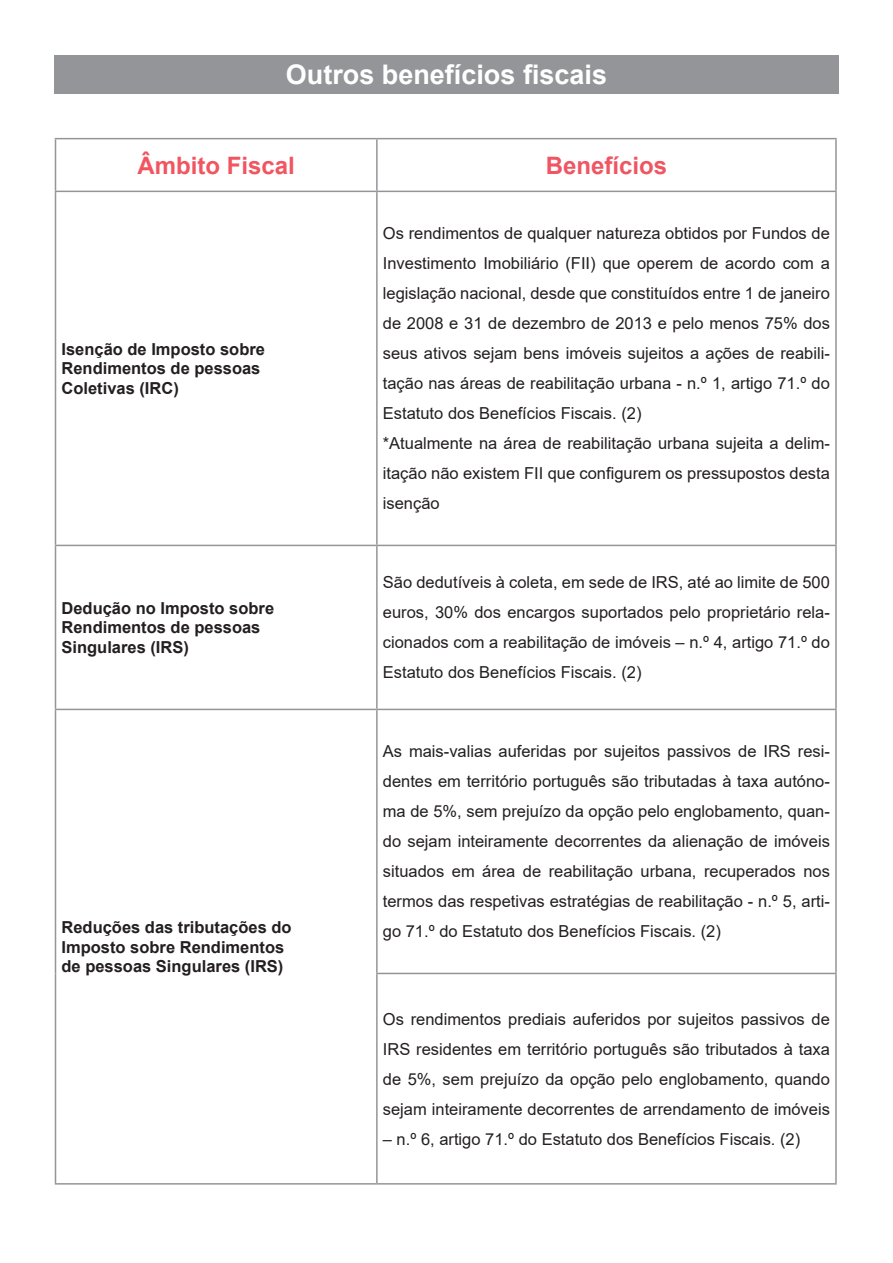
<style>
.page{position:relative;width:893px;height:1263px;background:#fff}
.page>*{position:absolute;margin:0;border:0;box-sizing:border-box;transform-origin:0 0}
.t1{font:700 27px "Arial";color:#fff}
.t2{font:700 24px "Arial";color:#f05662}
.t3{font:16.5px/30px "Arial";color:#231f20;text-align:justify}
.t4{font:700 16.5px "Arial";color:#231f20}
</style>
<div class="page">
<div style="left:54px;top:55px;width:785px;height:39px;background:#939598"></div>
<hr style="left:377px;top:138px;width:460px;height:1px;background:#939598">
<hr style="left:835px;top:139px;width:2px;height:52px;background:#939598">
<hr style="left:377px;top:191px;width:460px;height:1px;background:#939598">
<hr style="left:835px;top:192px;width:2px;height:353px;background:#939598">
<hr style="left:377px;top:545px;width:460px;height:1px;background:#939598">
<hr style="left:835px;top:546px;width:2px;height:163px;background:#939598">
<hr style="left:377px;top:709px;width:460px;height:1px;background:#939598">
<hr style="left:835px;top:710px;width:2px;height:263px;background:#939598">
<hr style="left:376px;top:973px;width:461px;height:1px;background:#939598">
<hr style="left:835px;top:974px;width:2px;height:209px;background:#939598">
<hr style="left:377px;top:1183px;width:460px;height:1px;background:#939598">
<hr style="left:55px;top:710px;width:1px;height:263px;background:#939598">
<hr style="left:376px;top:710px;width:2px;height:263px;background:#939598">
<hr style="left:55px;top:973px;width:1px;height:210px;background:#939598">
<hr style="left:376px;top:974px;width:2px;height:209px;background:#939598">
<hr style="left:55px;top:1183px;width:322px;height:1px;background:#939598">
<hr style="left:55px;top:138px;width:322px;height:1px;background:#939598">
<hr style="left:55px;top:139px;width:1px;height:52px;background:#939598">
<hr style="left:376px;top:139px;width:2px;height:52px;background:#939598">
<hr style="left:55px;top:191px;width:322px;height:1px;background:#939598">
<hr style="left:55px;top:192px;width:1px;height:353px;background:#939598">
<hr style="left:376px;top:192px;width:2px;height:353px;background:#939598">
<hr style="left:55px;top:545px;width:322px;height:1px;background:#939598">
<hr style="left:55px;top:546px;width:1px;height:163px;background:#939598">
<hr style="left:376px;top:546px;width:2px;height:163px;background:#939598">
<hr style="left:55px;top:709px;width:322px;height:1px;background:#939598">
<p class="t1" style="left:286px;top:56px;width:323px">Outros benefícios fiscais</p>
<p class="t2" style="left:137px;top:148px;width:159px">Âmbito Fiscal</p>
<p class="t2" style="left:546px;top:148px;width:123px">Benefícios</p>
<p class="t4" style="left:62px;top:337px;width:205px">Isenção de Imposto sobre</p>
<p class="t4" style="left:62px;top:357px;width:200px">Rendimentos de pessoas</p>
<p class="t4" style="left:62px;top:377px;width:119px">Coletivas (IRC)</p>
<p class="t4" style="left:62px;top:596px;width:214px">Dedução no Imposto sobre</p>
<p class="t4" style="left:62px;top:616px;width:200px">Rendimentos de pessoas</p>
<p class="t4" style="left:62px;top:636px;width:129px">Singulares (IRS)</p>
<p class="t4" style="left:62px;top:915px;width:232px">Reduções das tributações do</p>
<p class="t4" style="left:62px;top:935px;width:224px">Imposto sobre Rendimentos</p>
<p class="t4" style="left:62px;top:955px;width:223px">de pessoas Singulares (IRS)</p>
<p class="t3" style="left:383px;top:218px;width:449px">Os rendimentos de qualquer natureza obtidos por Fundos de Investimento Imobiliário (FII) que operem de acordo com a legislação nacional, desde que constituídos entre 1 de janeiro de 2008 e 31 de dezembro de 2013 e pelo menos 75% dos seus ativos sejam bens imóveis sujeitos a ações de reabili&shy;tação nas áreas de reabilitação urbana - n.º 1, artigo 71.º do Estatuto dos Benefícios Fiscais. (2)</p>
<p class="t3" style="left:383px;top:428px;width:449px">*Atualmente na área de reabilitação urbana sujeita a delim&shy;itação não existem FII que configurem os pressupostos desta isenção</p>
<p class="t3" style="left:383px;top:567px;width:449px">São dedutíveis à coleta, em sede de IRS, até ao limite de 500 euros, 30% dos encargos suportados pelo proprietário rela&shy;cionados com a reabilitação de imóveis – n.º 4, artigo 71.º do Estatuto dos Benefícios Fiscais. (2)</p>
<p class="t3" style="left:383px;top:736px;width:449px">As mais-valias auferidas por sujeitos passivos de IRS resi&shy;dentes em território português são tributadas à taxa autóno&shy;ma de 5%, sem prejuízo da opção pelo englobamento, quan&shy;do sejam inteiramente decorrentes da alienação de imóveis situados em área de reabilitação urbana, recuperados nos termos das respetivas estratégias de reabilitação - n.º 5, arti&shy;go 71.º do Estatuto dos Benefícios Fiscais. (2)</p>
<p class="t3" style="left:383px;top:1004px;width:449px">Os rendimentos prediais auferidos por sujeitos passivos de IRS residentes em território português são tributados à taxa de 5%, sem prejuízo da opção pelo englobamento, quando sejam inteiramente decorrentes de arrendamento de imóveis</p>
<p class="t3" style="left:383px;top:1124px;width:419px">– n.º 6, artigo 71.º do Estatuto dos Benefícios Fiscais. (2)</p>
</div>
